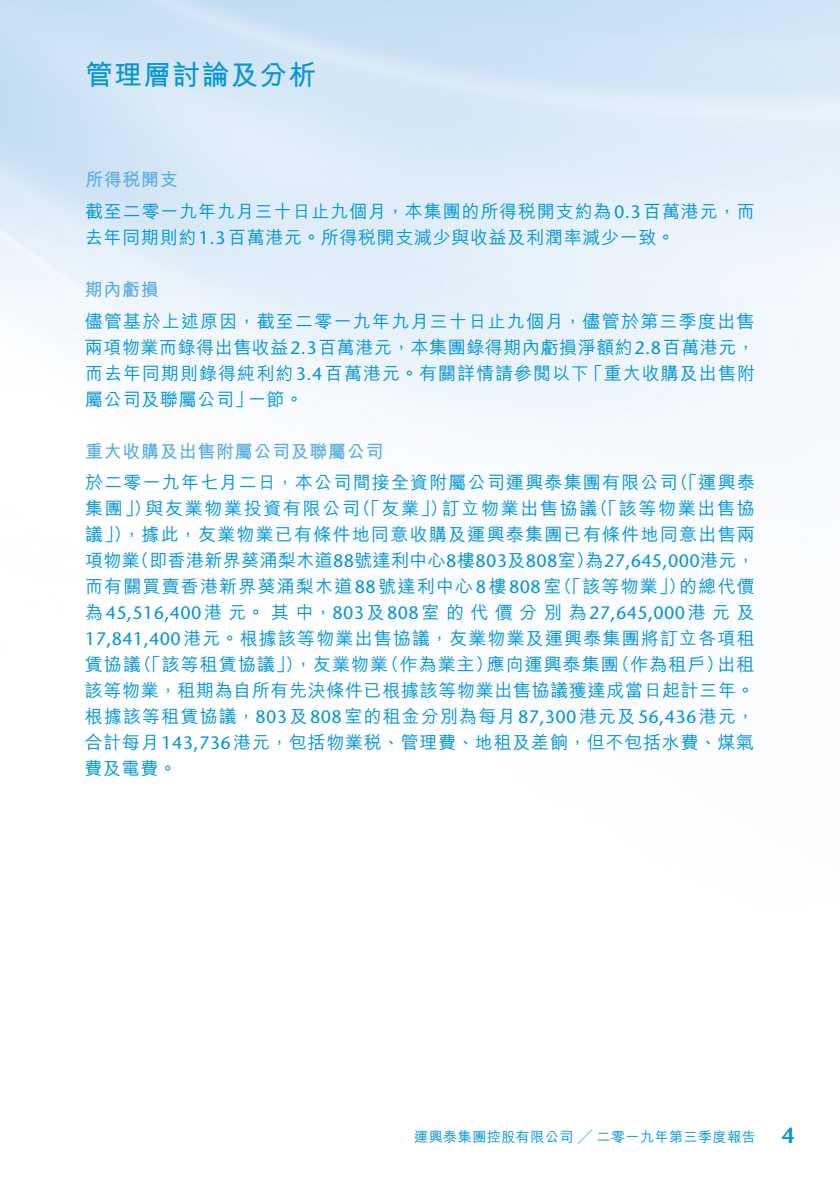
<style>
.page{position:relative;width:840px;height:1191px;background:#fff}
.page>*{position:absolute;margin:0;border:0;box-sizing:border-box;transform-origin:0 0}
.t1{font:700 28px "M Hei HK";letter-spacing:.035em;color:#0696d7}
.t2{font:600 22px "Stone Sans Std";color:#0696d7}
.t3{font:500 18px/26px "M Hei HK";letter-spacing:.055em;color:#0696d7}
.t4{font:500 18px/26px "M Hei HK";letter-spacing:.02em;color:#0696d7}
.t5{font:500 18px "Stone Sans Std";letter-spacing:.015em;color:#0696d7}
.t6{font:500 18px "M Hei HK";letter-spacing:.035em;color:#0696d7}
.t7{font:700 18px "M Hei HK";letter-spacing:.035em;color:#5bade0}
.t8{font:500 18px "M Hei HK";letter-spacing:.09em;color:#0696d7}
.t9{font:500 14px "M Hei HK";letter-spacing:.035em;color:#0696d7}
.s1{font-weight:700;color:#5bade0}
.s2{font-family:"Stone Sans Std"}
.s3{font-family:"M Hei HK"}
</style>
<div class="page">
<h1 class="t1" style="left:85px;top:54px;width:233px">管理層討論及分析</h1>
<p class="t3" style="left:85px;top:162px;width:670px;line-height:31.6px"><span class="s1">所得稅開支<br></span>截至二零一九年九月三十日止九個月，本集團的所得稅開支約為<span class="s2">0.3</span>百萬港元，而</p>
<p class="t6" style="left:85px;top:224px;width:591px">去年同期則約<span class="s2">1.3</span>百萬港元。所得稅開支減少與收益及利潤率減少一致。</p>
<p class="t7" style="left:85px;top:276px;width:75px">期內虧損</p>
<p class="t3" style="left:85px;top:306px;width:671px;text-align:right">儘管基於上述原因，截至二零一九年九月三十日止九個月，儘管於第三季度出售兩項物業而錄得出售收益<span class="s2">2.3</span>百萬港元，本集團錄得期內虧損淨額約<span class="s2">2.8</span>百萬港元，「重大收購及出售附</p>
<p class="t3" style="left:248px;top:358px;width:342px;text-indent:-163px">而去年同期則錄得純利約<span class="s2">3.4</span>百萬港元。有關詳情請參閱以下一節。</p>
<p class="t6" style="left:85px;top:386px;width:168px">屬公司及聯屬公司」</p>
<p class="t7" style="left:85px;top:438px;width:299px">重大收購及出售附屬公司及聯屬公司</p>
<p class="t3" style="left:590px;top:468px;width:166px;text-indent:-504px">於二零一九年七月二日，本公司間接全資附屬公司運興泰集團有限公司<br>（「該等物業出售協</p>
<p class="t3" style="left:670px;top:468px;width:86px">（「運興泰</p>
<p class="t8" style="left:441px;top:495px;width:157px">訂立物業出售協議</p>
<p class="t3" style="left:123px;top:494px;width:633px;text-indent:-37px">集團」）<br>，據此，友業物業已有條件地同意收購及運興泰集團已有條件地同意出售兩</p>
<p class="t8" style="left:145px;top:495px;width:216px">與友業物業投資有限公司</p>
<p class="t3" style="left:353px;top:494px;width:96px">（「友業」）</p>
<p class="t4" style="left:131px;top:520px;width:624px;text-indent:-46px">議」）<br>（即香港新界葵涌梨木道<span class="s2">88</span>號達利中心 樓<span class="s2">8 803</span>及<span class="s2">808</span>室為） <span class="s2">27,645,000</span>港元，</p>
<p class="t3" style="left:85px;top:546px;width:56px">項物業</p>
<p class="t3" style="left:85px;top:572px;width:477px">而有關買賣香港新界葵涌梨木道<span class="s2">88</span>號達利中心<span class="s2">8</span>樓<span class="s2">808</span>室</p>
<p class="t5" style="left:85px;top:602px;width:670px"><span class="s3">為</span>45,516,400<span class="s3">港元。其中，</span>803<span class="s3">及</span>808<span class="s3">室的代價分別為</span> 27,645,000<span class="s3">港元及</span></p>
<p class="t3" style="left:85px;top:624px;width:670px;text-align:right"><span class="s2">17,841,400</span>港元。根據該等物業出售協議，友業物業及運興泰集團將訂立各項租出租</p>
<p class="t3" style="left:679px;top:572px;width:77px">的總代價</p>
<p class="t3" style="left:554px;top:572px;width:133px">（「該等物業」）</p>
<p class="t3" style="left:84px;top:650px;width:671px">賃協議<br>該等物業，租期為自所有先決條件已根據該等物業出售協議獲達成當日起計三年。根據該等租賃協議，<span class="s2">803</span>及<span class="s2">808</span>室的租金分別為每月<span class="s2">87,300</span>港元及<span class="s2">56,436</span>港元，合計每月<span class="s2">143,736</span>港元，包括物業稅、管理費、地租及差餉，但不包括水費、煤氣費及電費。</p>
<p class="t3" style="left:134px;top:650px;width:171px">（「該等租賃協議」）</p>
<p class="t3" style="left:486px;top:650px;width:134px">應向運興泰集團</p>
<p class="t3" style="left:381px;top:650px;width:114px">（作為業主）</p>
<p class="t3" style="left:611px;top:650px;width:114px">（作為租戶）</p>
<p class="t3" style="left:294px;top:650px;width:95px">，友業物業</p>
<p class="t9" style="left:414px;top:1126px;width:343px">運興泰集團控股有限公司 ╱ 二零一九年第三季度報告</p>
<p class="t2" style="left:781px;top:1121px;width:14px">4</p>
</div>
